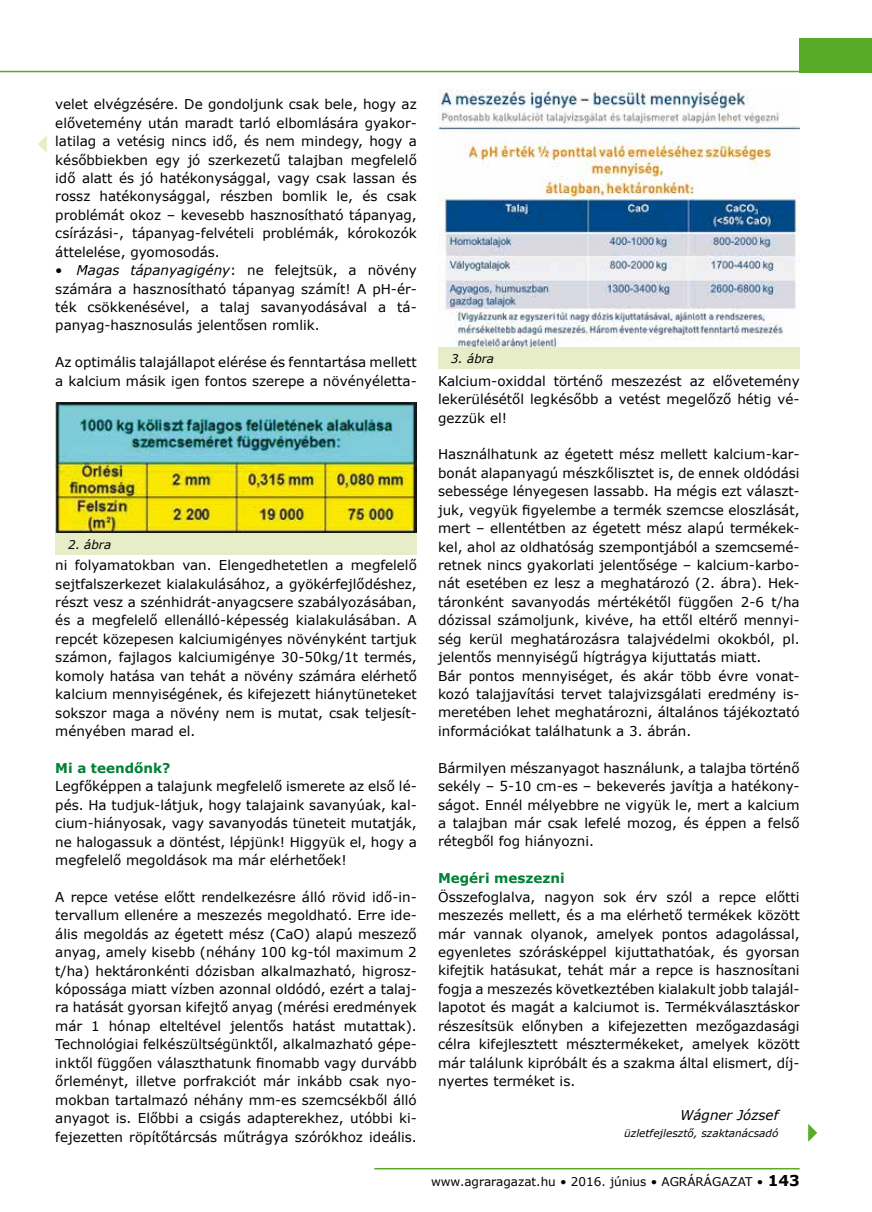
<style>
.page{position:relative;width:872px;height:1212px;background:#fff}
.page>*{position:absolute;margin:0;border:0;box-sizing:border-box;transform-origin:0 0}
.t1{font:13.5px/18.5px "Verdana";color:#000;text-align:justify}
.t2{font:700 13.5px "Verdana";color:#008035}
.t3{font:italic 13.5px "Verdana";color:#000}
.t4{font:12px "Verdana";color:#000}
.t5{font:italic 12px "Verdana";color:#000}
.t6{font:italic 10.5px "Verdana";color:#000}
.s1{font-style:italic}
.s2{font-weight:700;font-size:15px}
</style>
<div class="page">
<hr style="left:0;top:71px;width:872px;height:1px;background:#57ab27">
<div style="left:799px;top:38px;width:73px;height:34px;background:#57ab27"></div>
<hr style="left:374px;top:1168px;width:425px;height:1px;background:#57ab27">
<svg style="left:38px;top:135px;width:9px;height:18px"></svg>
<svg style="left:808px;top:1124px;width:9px;height:18px"></svg>
<img style="left:438px;top:89px;width:361px;height:259px">
<img style="left:55px;top:402px;width:362px;height:131px">
<div style="left:438px;top:348px;width:361px;height:21px;background:#e7eec7"></div>
<div style="left:55px;top:533px;width:362px;height:21px;background:#e7eec7"></div>
<p class="t1" style="left:55px;top:95px;width:363px">velet elvégzésére. De gondoljunk csak bele, hogy az elővetemény után maradt tarló elbomlására gyakor&shy;latilag a vetésig nincs idő, és nem mindegy, hogy a későbbiekben egy jó szerkezetű talajban megfelelő idő alatt és jó hatékonysággal, vagy csak lassan és rossz hatékonysággal, részben bomlik le, és csak problémát okoz – kevesebb hasznosítható tápanyag, csírázási-, tápanyag-felvételi problémák, kórokozók áttelelése, gyomosodás.</p>
<p class="t1" style="left:55px;top:261px;width:363px">• <span class="s1">Magas tápanyagigény</span>: ne felejtsük, a növény számára a hasznosítható tápanyag számít! A pH-ér&shy;ték csökkenésével, a talaj savanyodásával a tá&shy;panyag-hasznosulás jelentősen romlik.</p>
<p class="t1" style="left:55px;top:353px;width:363px">Az optimális talajállapot elérése és fenntartása mellett a kalcium másik igen fontos szerepe a növényéletta-</p>
<p class="t5" style="left:68px;top:536px;width:45px">2. ábra</p>
<p class="t1" style="left:55px;top:556px;width:363px">ni folyamatokban van. Elengedhetetlen a megfelelő sejtfalszerkezet kialakulásához, a gyökérfejlődéshez, részt vesz a szénhidrát-anyagcsere szabályozásában, és a megfelelő ellenálló-képesség kialakulásában. A repcét közepesen kalciumigényes növényként tartjuk számon, fajlagos kalciumigénye 30-50kg/1t termés, komoly hatása van tehát a növény számára elérhető kalcium mennyiségének, és kifejezett hiánytüneteket sokszor maga a növény nem is mutat, csak teljesít&shy;ményében marad el.</p>
<p class="t2" style="left:55px;top:758px;width:117px">Mi a teendőnk?</p>
<p class="t1" style="left:55px;top:777px;width:363px">Legfőképpen a talajunk megfelelő ismerete az első lé&shy;pés. Ha tudjuk-látjuk, hogy talajaink savanyúak, kal&shy;cium-hiányosak, vagy savanyodás tüneteit mutatják, ne halogassuk a döntést, lépjünk! Higgyük el, hogy a megfelelő megoldások ma már elérhetőek!</p>
<p class="t1" style="left:55px;top:888px;width:363px">A repce vetése előtt rendelkezésre álló rövid idő-in&shy;tervallum ellenére a meszezés megoldható. Erre ide&shy;ális megoldás az égetett mész (CaO) alapú meszező anyag, amely kisebb (néhány 100 kg-tól maximum 2 t/ha) hektáronkénti dózisban alkalmazható, higrosz&shy;kópossága miatt vízben azonnal oldódó, ezért a talaj&shy;ra hatását gyorsan kifejtő anyag (mérési eredmények már 1 hónap elteltével jelentős hatást mutattak).<br>Technológiai felkészültségünktől, alkalmazható gépe&shy;inktől függően választhatunk finomabb vagy durvább őrleményt, illetve porfrakciót már inkább csak nyo&shy;mokban tartalmazó néhány mm-es szemcsékből álló anyagot is. Előbbi a csigás adapterekhez, utóbbi ki&shy;fejezetten röpítőtárcsás műtrágya szórókhoz ideális.</p>
<p class="t5" style="left:451px;top:350px;width:45px">3. ábra</p>
<p class="t1" style="left:438px;top:371px;width:363px">Kalcium-oxiddal történő meszezést az elővetemény lekerülésétől legkésőbb a vetést megelőző hétig vé&shy;gezzük el!</p>
<p class="t1" style="left:438px;top:445px;width:363px;text-align:left">Használhatunk az égetett mész mellett kalcium-kar&shy;bonát alapanyagú mészkőlisztet is, de ennek oldódási sebessége lényegesen lassabb. Ha mégis ezt választ&shy;juk, vegyük figyelembe a termék szemcse eloszlását, mert – ellentétben az égetett mész alapú termékek&shy;kel, ahol az oldhatóság szempontjából a szemcsemé&shy;retnek nincs gyakorlati jelentősége – kalcium-karbo&shy;nát esetében ez lesz a meghatározó (2. ábra). Hek&shy;táronként savanyodás mértékétől függően 2-6 t/ha dózissal számoljunk, kivéve, ha ettől eltérő mennyi&shy;ség kerül meghatározásra talajvédelmi okokból, pl. jelentős mennyiségű hígtrágya kijuttatás miatt.<br>Bár pontos mennyiséget, és akár több évre vonat&shy;kozó talajjavítási tervet talajvizsgálati eredmény is&shy;meretében lehet meghatározni, általános tájékoztató információkat találhatunk a 3. ábrán.</p>
<p class="t1" style="left:438px;top:758px;width:363px">Bármilyen mészanyagot használunk, a talajba történő sekély – 5-10 cm-es – bekeverés javítja a hatékony&shy;ságot. Ennél mélyebbre ne vigyük le, mert a kalcium a talajban már csak lefelé mozog, és éppen a felső rétegből fog hiányozni.</p>
<p class="t2" style="left:438px;top:869px;width:128px">Megéri meszezni</p>
<p class="t1" style="left:438px;top:887px;width:363px">Összefoglalva, nagyon sok érv szól a repce előtti meszezés mellett, és a ma elérhető termékek között már vannak olyanok, amelyek pontos adagolással, egyenletes szórásképpel kijuttathatóak, és gyorsan kifejtik hatásukat, tehát már a repce is hasznosítani fogja a meszezés következtében kialakult jobb talajál&shy;lapotot és magát a kalciumot is. Termékválasztáskor részesítsük előnyben a kifejezetten mezőgazdasági célra kifejlesztett mésztermékeket, amelyek között már találunk kipróbált és a szakma által elismert, díj&shy;nyertes terméket is.</p>
<p class="t3" style="left:680px;top:1106px;width:100px">Wágner József</p>
<p class="t6" style="left:624px;top:1126px;width:156px">üzletfejlesztő, szaktanácsadó</p>
<p class="t4" style="left:431px;top:1174px;width:370px">www.agraragazat.hu • 2016. június • AGRÁRÁGAZAT • <span class="s2">143</span></p>
</div>
